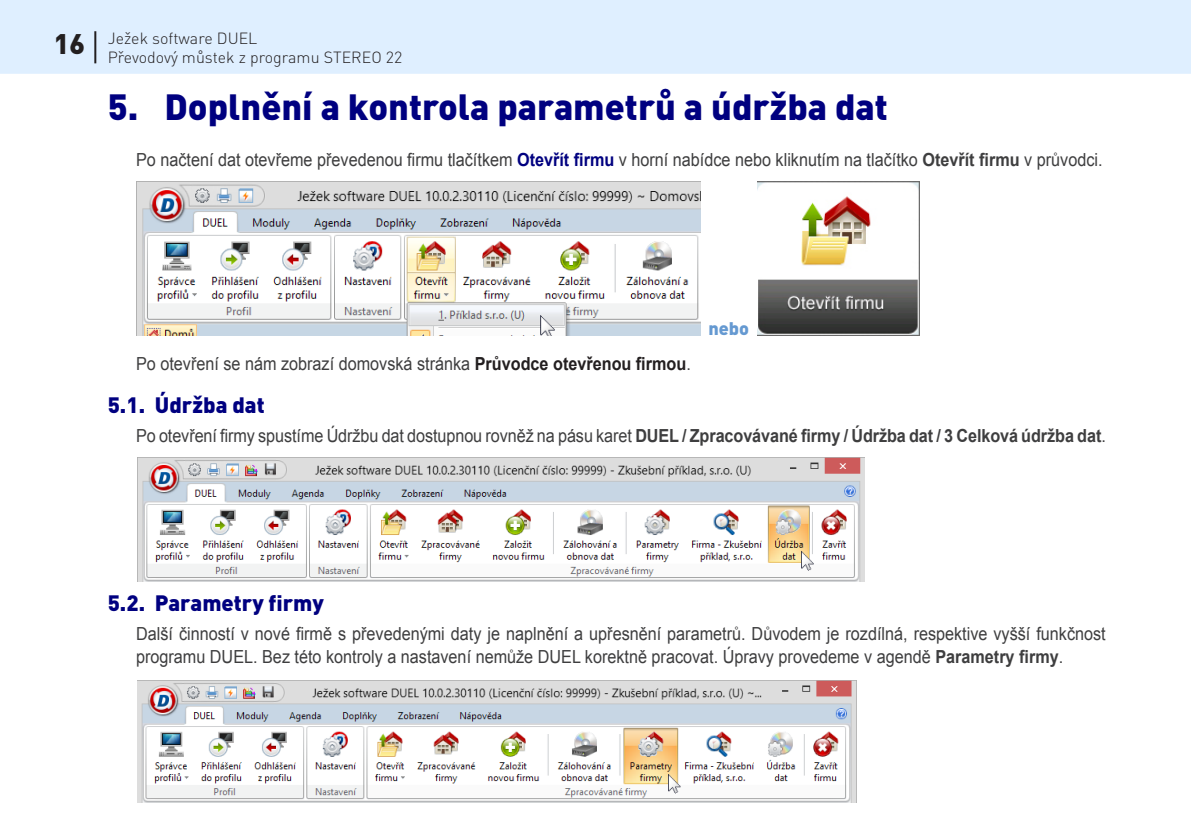
<style>
.page{position:relative;width:1191px;height:840px;background:#fff}
.page>*{position:absolute;margin:0;border:0;box-sizing:border-box;transform-origin:0 0}
.Nadpis_0{font:900 36px "DINCE";color:#000080}
.t1{font:900 28px "DINCE";color:#231f20}
.Nadpis_1{font:900 22px "DINCE";color:#000080}
.Normal_-_odraz{font:18px/23px "Arial";color:#3e3e3f;scale:.9 1}
.OBRAZEK{font:900 18px "DINCE";color:#6599d1}
.t2{font:300 16px "DINCE";color:#231f20}
.s1{font-weight:700;color:#000080}
.s2{font-weight:700}
.s3{font-weight:700;color:#231f20}
</style>
<div class="page">
<div style="left:0;top:0;width:1191px;height:74px;background:#dfefff"></div>
<hr style="left:94px;top:31px;width:2px;height:32px;background:#231f20">
<img style="left:136px;top:181px;width:564px;height:154px">
<img style="left:757px;top:181px;width:162px;height:154px">
<img style="left:137px;top:680px;width:719px;height:122px">
<img style="left:137px;top:457px;width:727px;height:124px">
<p class="t1" style="left:54px;top:25px;width:33px">16</p>
<p class="t2" style="left:108px;top:28px;width:151px">Ježek software DUEL</p>
<p class="t2" style="left:108px;top:47px;width:296px">Převodový můstek z programu STEREO 22</p>
<p class="Nadpis_0" style="left:108px;top:83px;width:781px">5. Doplnění a kontrola parametrů a údržba dat</p>
<p class="Normal_-_odraz" style="left:136px;top:148px;width:1075px">Po načtení dat otevřeme převedenou firmu tlačítkem <span class="s1">Otevřít firmu</span> v horní nabídce nebo kliknutím na tlačítko <span class="s2">Otevřít firmu</span> v průvodci.</p>
<p class="OBRAZEK" style="left:708px;top:316px;width:42px">nebo</p>
<p class="Normal_-_odraz" style="left:136px;top:351px;width:618px">Po otevření se nám zobrazí domovská stránka <span class="s3">Průvodce otevřenou firmou</span>.</p>
<p class="Nadpis_1" style="left:108px;top:390px;width:158px">5.1. Údržba dat</p>
<p class="Normal_-_odraz" style="left:136px;top:423px;width:1079px">Po otevření firmy spustíme Údržbu dat dostupnou rovněž na pásu karet <span class="s2">DUEL / Zpracovávané firmy / Údržba dat / 3 Celková údržba dat</span>.</p>
<p class="Nadpis_1" style="left:108px;top:588px;width:217px">5.2. Parametry firmy</p>
<p class="Normal_-_odraz" style="left:136px;top:622px;width:1079px">Další činností v nové firmě s převedenými daty je naplnění a upřesnění parametrů. Důvodem je rozdílná, respektive vyšší funkčnost programu DUEL. Bez této kontroly a nastavení nemůže DUEL korektně pracovat. Úpravy provedeme v agendě <span class="s2">Parametry firmy</span>.</p>
</div>
